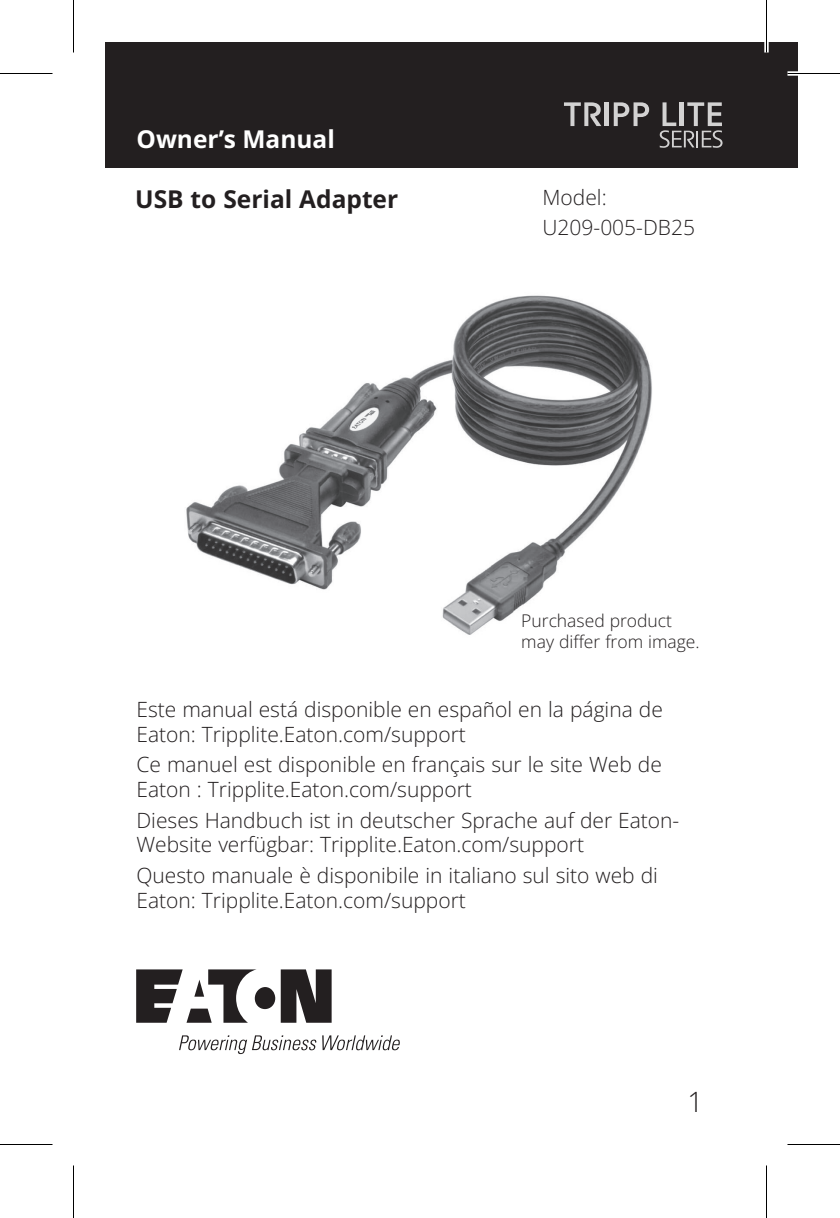
<style>
.page{position:relative;width:840px;height:1218px;background:#fff}
.page>*{position:absolute;margin:0;border:0;box-sizing:border-box;transform-origin:0 0}
.t1{font:28px "Open Sans";color:#231f20}
.t2{font:700 24.5px "Open Sans";color:#231f20}
._00_Product{font:700 24.5px "Open Sans";color:#fff}
.t3{font:21px/24.5px "Open Sans";color:#231f20}
.t4{font:17.5px/21px "Open Sans";color:#231f20}
</style>
<div class="page">
<img style="left:186px;top:295px;width:466px;height:340px">
<div style="left:105px;top:42px;width:693px;height:125px;background:#231f20"></div>
<svg style="left:564px;top:102px;width:37px;height:24px"></svg>
<hr style="left:605px;top:102px;width:4px;height:24px;background:#d3d2d2">
<svg style="left:614px;top:102px;width:35px;height:24px"></svg>
<svg style="left:660px;top:102px;width:63px;height:46px"></svg>
<svg style="left:136px;top:969px;width:196px;height:54px"></svg>
<svg style="left:179px;top:1035px;width:221px;height:19px"></svg>
<div style="left:788px;top:71px;width:52px;height:5px;background:#fff"></div>
<div style="left:764px;top:0;width:5px;height:52px;background:#fff"></div>
<hr style="left:0;top:73px;width:52px;height:1px;background:#000">
<hr style="left:788px;top:73px;width:52px;height:1px;background:#000">
<hr style="left:0;top:1144px;width:52px;height:1px;background:#000">
<hr style="left:788px;top:1144px;width:52px;height:1px;background:#000">
<hr style="left:73px;top:0;width:1px;height:52px;background:#000">
<hr style="left:73px;top:1166px;width:1px;height:52px;background:#000">
<hr style="left:766px;top:0;width:1px;height:52px;background:#000">
<hr style="left:766px;top:1166px;width:1px;height:52px;background:#000">
<p class="_00_Product" style="left:136px;top:122px;width:200px">Owner’s Manual</p>
<p class="t2" style="left:135px;top:183px;width:265px">USB to Serial Adapter</p>
<p class="t3" style="left:542px;top:184px;width:66px">Model:</p>
<p class="t3" style="left:542px;top:215px;width:154px">U209-005-DB25</p>
<p class="t4" style="left:521px;top:609px;width:180px">Purchased product may differ from image.</p>
<p class="t3" style="left:136px;top:697px;width:528px">Este manual está disponible en español en la página de<br>Eaton: Tripplite.Eaton.com/support</p>
<p class="t3" style="left:136px;top:752px;width:527px">Ce manuel est disponible en français sur le site Web de<br>Eaton : Tripplite.Eaton.com/support</p>
<p class="t3" style="left:136px;top:807px;width:544px">Dieses Handbuch ist in deutscher Sprache auf der Eaton-<br>Website verfügbar: Tripplite.Eaton.com/support</p>
<p class="t3" style="left:136px;top:863px;width:523px">Questo manuale è disponibile in italiano sul sito web di<br>Eaton: Tripplite.Eaton.com/support</p>
<h1 class="t1" style="left:688px;top:1083px;width:17px">1</h1>
</div>
